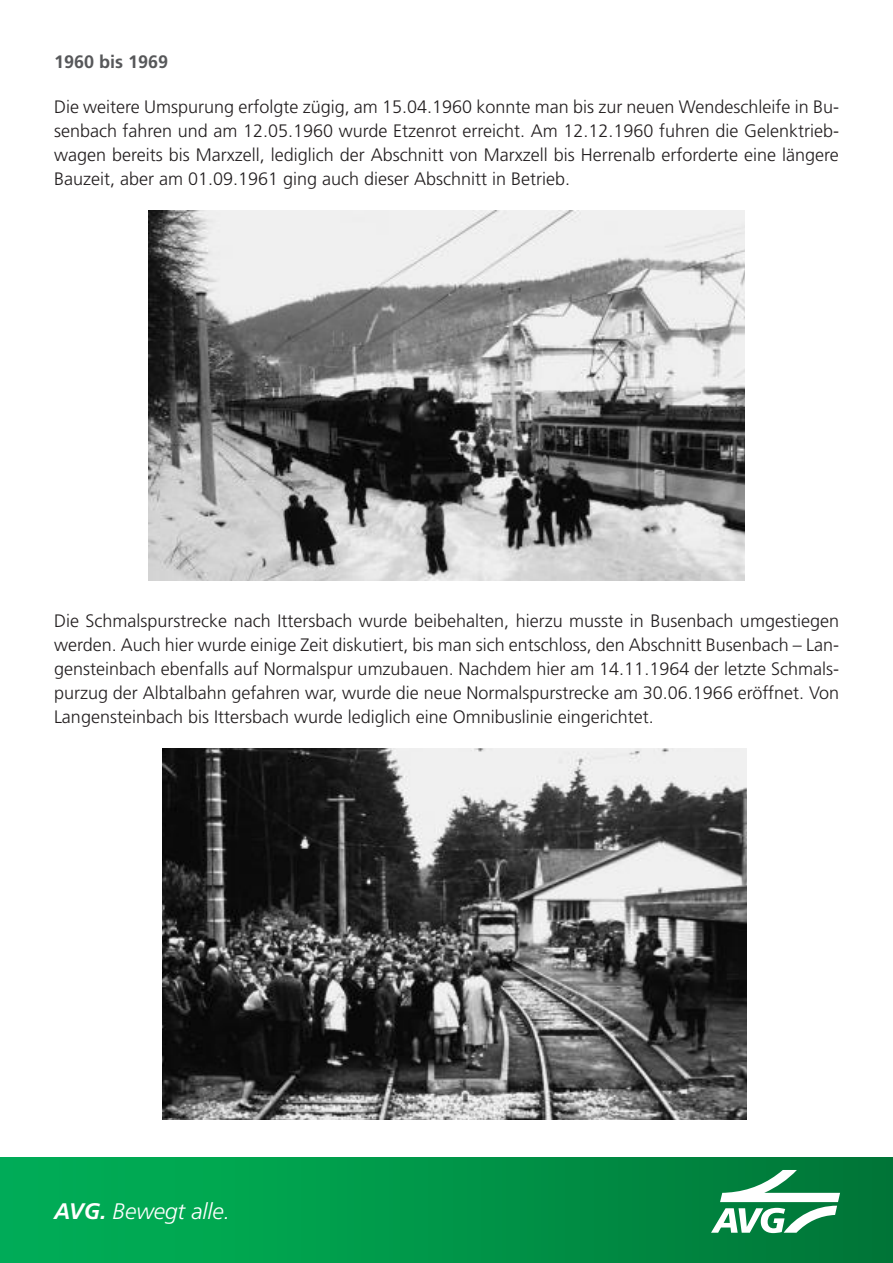
<style>
.page{position:relative;width:893px;height:1263px;background:#fff}
.page>*{position:absolute;margin:0;border:0;box-sizing:border-box;transform-origin:0 0}
.t1{font:63.45px "AKVV Two";color:#fff}
.t2{font:italic 300 22.5px "Frutiger LT Std";color:#fff}
.t3{font:300 18px/24px "Frutiger LT Std";color:#231f20;text-align:justify}
.t4{font:700 18px "Frutiger LT Std";color:#57585a}
.s1{font-weight:700}
</style>
<div class="page">
<div style="left:0;top:1158px;width:893px;height:105px;background:linear-gradient(to right,#00b358,#007637)"></div>
<img style="left:149px;top:210px;width:595px;height:371px">
<img style="left:163px;top:748px;width:583px;height:371px">
<p class="t4" style="left:54px;top:51px;width:116px">1960 bis 1969</p>
<p class="t3" style="left:54px;top:95px;width:786px">Die weitere Umspurung erfolgte zügig, am 15.04.1960 konnte man bis zur neuen Wendeschleife in Bu&shy;senbach fahren und am 12.05.1960 wurde Etzenrot erreicht. Am 12.12.1960 fuhren die Gelenktrieb&shy;wagen bereits bis Marxzell, lediglich der Abschnitt von Marxzell bis Herrenalb erforderte eine längere Bauzeit, aber am 01.09.1961 ging auch dieser Abschnitt in Betrieb.</p>
<p class="t3" style="left:54px;top:609px;width:786px">Die Schmalspurstrecke nach Ittersbach wurde beibehalten, hierzu musste in Busenbach umgestiegen werden. Auch hier wurde einige Zeit diskutiert, bis man sich entschloss, den Abschnitt Busenbach – Lan&shy;gensteinbach ebenfalls auf Normalspur umzubauen. Nachdem hier am 14.11.1964 der letzte Schmals&shy;purzug der Albtalbahn gefahren war, wurde die neue Normalspurstrecke am 30.06.1966 eröffnet. Von Langensteinbach bis Ittersbach wurde lediglich eine Omnibuslinie eingerichtet.</p>
<p class="t2" style="left:54px;top:1198px;width:178px"><span class="s1">AVG.</span> Bewegt alle.</p>
<h1 class="t1" style="left:711px;top:1161px;width:131px">a</h1>
</div>
